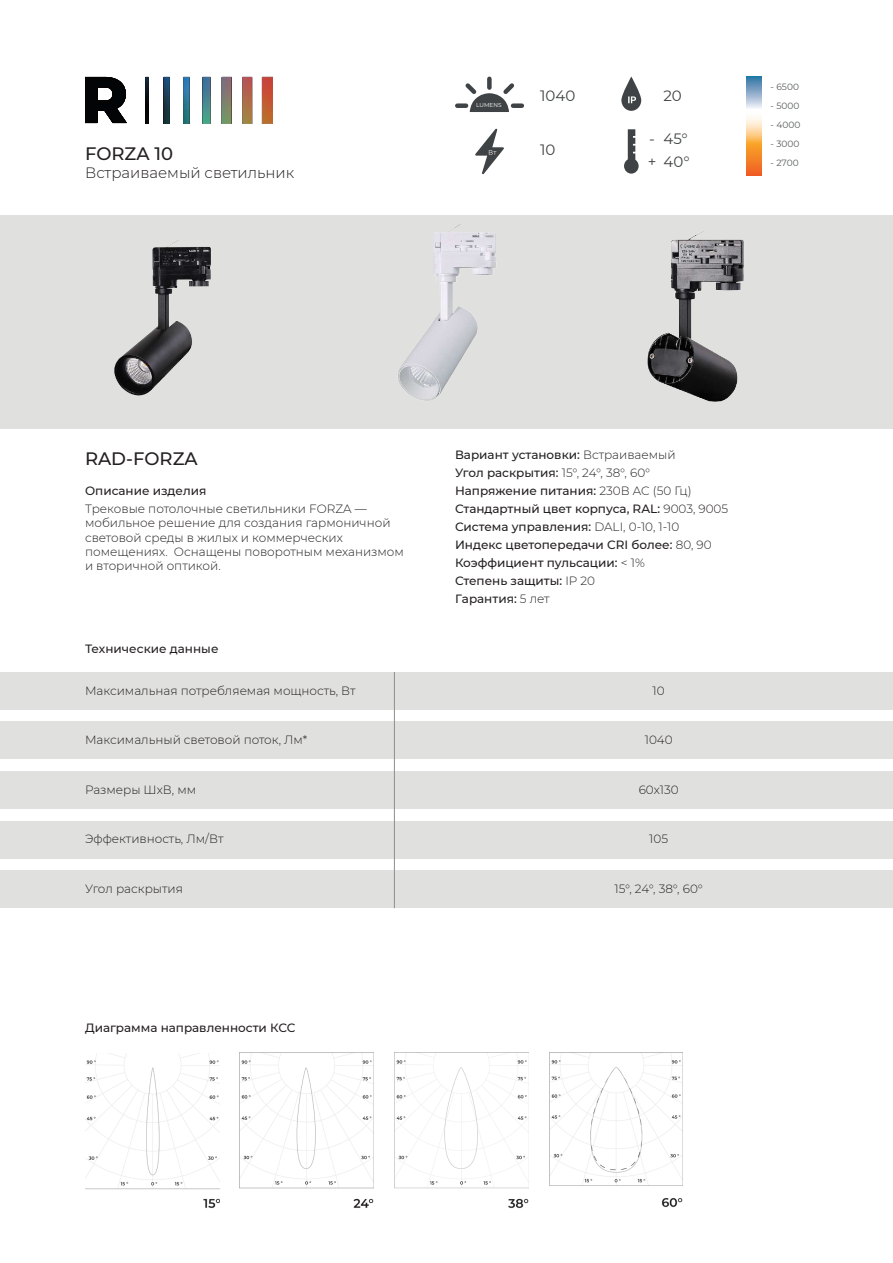
<style>
.page{position:relative;width:893px;height:1263px;background:#fff}
.page>*{position:absolute;margin:0;border:0;box-sizing:border-box;transform-origin:0 0}
.t1{font:500 18px "Montserrat";color:#231f20}
.t2{font:300 15px "Montserrat";color:#231f20}
.t3{font:15px/22.5px "Montserrat";color:#404345}
.t4{font:500 12px/18px "Montserrat";color:#231f20}
.t5{font:300 12px/14.4px "Montserrat";color:#231f20}
.t6{font:9px "Montserrat";color:#585b5c}
.t7{font:5.7px "Montserrat";color:#fff}
.s1{font-weight:300}
</style>
<div class="page">
<img style="left:85px;top:77px;width:188px;height:46px">
<div style="left:0;top:722px;width:893px;height:37px;background:#e0e1df"></div>
<div style="left:0;top:672px;width:893px;height:37px;background:#e0e1df"></div>
<div style="left:0;top:771px;width:893px;height:38px;background:#e0e1df"></div>
<div style="left:0;top:821px;width:893px;height:37px;background:#e0e1df"></div>
<div style="left:0;top:871px;width:893px;height:37px;background:#e0e1df"></div>
<div style="left:0;top:214px;width:893px;height:214px;background:#e0e1df"></div>
<img style="left:85px;top:1053px;width:135px;height:155px">
<img style="left:240px;top:1053px;width:134px;height:155px">
<img style="left:394px;top:1053px;width:134px;height:156px">
<img style="left:549px;top:1053px;width:133px;height:155px">
<svg style="left:455px;top:76px;width:69px;height:36px"></svg>
<svg style="left:475px;top:129px;width:29px;height:45px"></svg>
<svg style="left:621px;top:77px;width:20px;height:34px"></svg>
<svg style="left:624px;top:129px;width:15px;height:45px"></svg>
<svg style="left:746px;top:77px;width:15px;height:98px"></svg>
<hr style="left:394px;top:672px;width:1px;height:236px;background:#8e8e8f">
<img style="left:56px;top:240px;width:214px;height:189px">
<img style="left:345px;top:224px;width:214px;height:205px">
<img style="left:647px;top:231px;width:97px;height:171px">
<h1 class="t1" style="left:85px;top:146px;width:90px">FORZA 10</h1>
<p class="t2" style="left:85px;top:162px;width:211px">Встраиваемый светильник</p>
<p class="t7" style="left:476px;top:102px;width:27px">LUMENS</p>
<p class="t3" style="left:540px;top:84px;width:37px">1040</p>
<p class="t3" style="left:540px;top:139px;width:17px">10</p>
<p class="t3" style="left:648px;top:128px;width:10px">- +</p>
<p class="t3" style="left:663px;top:84px;width:20px">20</p>
<p class="t3" style="left:663px;top:128px;width:28px">45°<br>40°</p>
<p class="t6" style="left:771px;top:81px;width:30px">- 6500</p>
<p class="t6" style="left:771px;top:101px;width:30px">- 5000</p>
<p class="t6" style="left:771px;top:120px;width:31px">- 4000</p>
<p class="t6" style="left:771px;top:139px;width:30px">- 3000</p>
<p class="t6" style="left:771px;top:158px;width:30px">- 2700</p>
<h1 class="t1" style="left:85px;top:451px;width:114px">RAD-FORZA</h1>
<p class="t4" style="left:85px;top:481px;width:123px">Описание изделия</p>
<p class="t5" style="left:85px;top:501px;width:320px">Трековые потолочные светильники FORZA — мобильное решение для создания гармоничной световой среды в жилых и коммерческих помещениях. Оснащены поворотным механизмом и вторичной оптикой.</p>
<p class="t4" style="left:85px;top:639px;width:135px">Технические данные</p>
<p class="t5" style="left:85px;top:683px;width:272px">Максимальная потребляемая мощность, Вт</p>
<p class="t5" style="left:85px;top:732px;width:224px">Максимальный световой поток, Лм*</p>
<p class="t5" style="left:85px;top:782px;width:113px">Размеры ШхВ, мм</p>
<p class="t5" style="left:85px;top:831px;width:140px">Эффективность, Лм/Вт</p>
<p class="t5" style="left:85px;top:881px;width:99px">Угол раскрытия</p>
<p class="t4" style="left:85px;top:1018px;width:212px">Диаграмма направленности КСС</p>
<p class="t4" style="left:455px;top:445px;width:275px">Вариант установки: <span class="s1">Встраиваемый<br></span>Угол раскрытия: <span class="s1">15°, 24°, 38°, 60°<br></span>Напряжение питания: <span class="s1">230В AC (50 Гц)<br></span>Стандартный цвет корпуса, RAL: <span class="s1">9003, 9005<br></span>Система управления: <span class="s1">DALI, 0-10, 1-10<br></span>Индекс цветопередачи CRI более: <span class="s1">80, 90<br></span>Коэффициент пульсации: <span class="s1">&lt; 1%<br></span>Степень защиты: <span class="s1">IP 20<br></span>Гарантия: <span class="s1">5 лет</span></p>
<p class="t5" style="left:653px;top:683px;width:14px">10</p>
<p class="t5" style="left:645px;top:733px;width:29px">1040</p>
<p class="t5" style="left:639px;top:782px;width:42px">60х130</p>
<p class="t5" style="left:649px;top:832px;width:20px">105</p>
<p class="t5" style="left:614px;top:881px;width:90px">15°, 24°, 38°, 60°</p>
</div>
